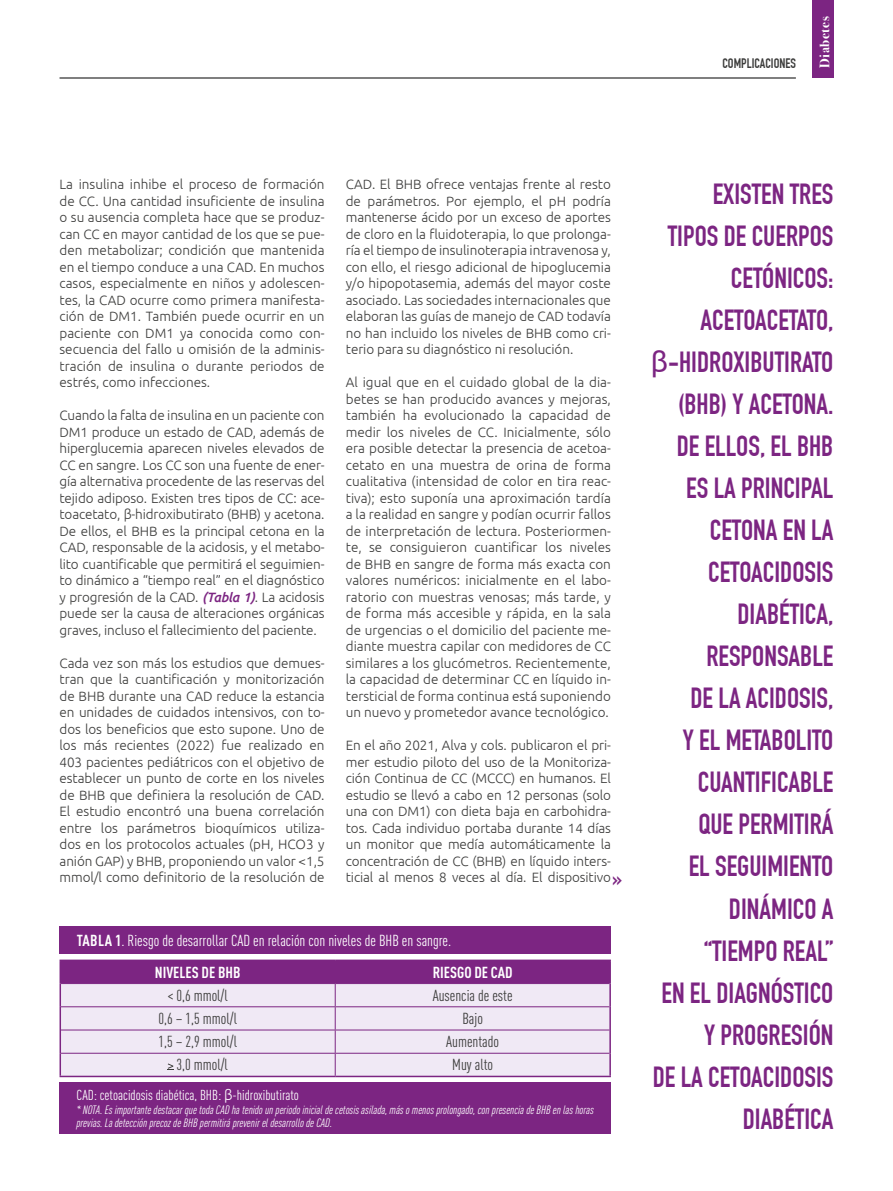
<style>
.page{position:relative;width:893px;height:1191px;background:#fff}
.page>*{position:absolute;margin:0;border:0;box-sizing:border-box;transform-origin:0 0}
.t1{font:28.5px/42px "DIN Engschrift Std";color:#7c2582;text-align:right}
.t2{font:22.5px "DIN Engschrift Std";color:#7c2582}
.t3{font:condensed 15.75px "DIN Pro";color:#3c3c3b}
.t4{font:condensed 15.75px "DIN Pro";color:#fff}
.t5{font:700 condensed 15.75px "DIN Pro";color:#fff}
.t6{font:condensed 14.25px "DIN Pro";color:#fff}
.t7{font:300 13.5px/16.5px "Ubuntu";letter-spacing:-.005em;color:#3c3c3b;text-align:justify}
.t8{font:13.5px "DIN Engschrift Std";color:#3c3c3b}
.t9{font:700 13.5px "Bodoni Svty Two ITCTT";letter-spacing:.04em;color:#fff}
.t10{font:italic condensed 12px/13.5px "DIN Pro";color:#fff}
.s1{font-weight:500;font-style:italic;color:#7c2582}
.s2{font-weight:700}
.s3{font-family:"Ubuntu";font-weight:300;font-stretch:normal}
.s4{font-family:"Ubuntu"}
</style>
<div class="page">
<hr style="left:60px;top:78px;width:736px;height:1px;background:#000">
<div style="left:812px;top:0;width:21px;height:78px;background:#7c2582"></div>
<div style="left:60px;top:1082px;width:551px;height:51px;background:#7c2582"></div>
<hr style="left:60px;top:959px;width:275px;height:2px;background:#7c2582">
<hr style="left:335px;top:959px;width:276px;height:2px;background:#7c2582">
<hr style="left:609px;top:961px;width:2px;height:22px;background:#7c2582">
<hr style="left:609px;top:983px;width:2px;height:23px;background:#7c2582">
<hr style="left:609px;top:1006px;width:2px;height:24px;background:#7c2582">
<hr style="left:609px;top:1030px;width:2px;height:23px;background:#7c2582">
<hr style="left:609px;top:1053px;width:2px;height:22px;background:#7c2582">
<hr style="left:60px;top:1075px;width:275px;height:2px;background:#7c2582">
<hr style="left:335px;top:1075px;width:276px;height:2px;background:#7c2582">
<svg style="left:60px;top:960px;width:550px;height:115px;background:#d3b8d8"></svg>
<div style="left:60px;top:926px;width:551px;height:28px;background:#7c2582"></div>
<p class="t8" style="left:722px;top:55px;width:75px">COMPLICACIONES</p>
<p class="t9" style="left:813px;top:68px;width:53px;rotate:-90deg">Diabetes</p>
<p class="t7" style="left:60px;top:176px;width:267px">La insulina inhibe el proceso de formación de CC. Una cantidad insuficiente de insulina o su ausencia completa hace que se produz&shy;can CC en mayor cantidad de los que se pue&shy;den metabolizar; condición que mantenida en el tiempo conduce a una CAD. En muchos casos, especialmente en niños y adolescen&shy;tes, la CAD ocurre como primera manifesta&shy;ción de DM1. También puede ocurrir en un paciente con DM1 ya conocida como con&shy;secuencia del fallo u omisión de la adminis&shy;tración de insulina o durante periodos de estrés, como infecciones.</p>
<p class="t7" style="left:60px;top:407px;width:267px">Cuando la falta de insulina en un paciente con DM1 produce un estado de CAD, además de hiperglucemia aparecen niveles elevados de CC en sangre. Los CC son una fuente de ener&shy;gía alternativa procedente de las reservas del tejido adiposo. Existen tres tipos de CC: ace&shy;toacetato, β-hidroxibutirato (BHB) y acetona.<br>De ellos, el BHB es la principal cetona en la CAD, responsable de la acidosis, y el metabo&shy;lito cuantificable que permitirá el seguimien&shy;to dinámico a “tiempo real” en el diagnóstico y progresión de la CAD. <span class="s1">(Tabla 1)</span>. La acidosis puede ser la causa de alteraciones orgánicas graves, incluso el fallecimiento del paciente.</p>
<p class="t7" style="left:60px;top:654px;width:267px">Cada vez son más los estudios que demues&shy;tran que la cuantificación y monitorización de BHB durante una CAD reduce la estancia en unidades de cuidados intensivos, con to&shy;dos los beneficios que esto supone. Uno de los más recientes (2022) fue realizado en 403 pacientes pediátricos con el objetivo de establecer un punto de corte en los niveles de BHB que definiera la resolución de CAD.<br>El estudio encontró una buena correlación entre los parámetros bioquímicos utiliza&shy;dos en los protocolos actuales (pH, HCO3 y anión GAP) y BHB, proponiendo un valor &lt;1,5 mmol/l como definitorio de la resolución de</p>
<p class="t7" style="left:346px;top:176px;width:267px">CAD. El BHB ofrece ventajas frente al resto de parámetros. Por ejemplo, el pH podría mantenerse ácido por un exceso de aportes de cloro en la fluidoterapia, lo que prolonga&shy;ría el tiempo de insulinoterapia intravenosa y, con ello, el riesgo adicional de hipoglucemia y/o hipopotasemia, además del mayor coste asociado. Las sociedades internacionales que elaboran las guías de manejo de CAD todavía no han incluido los niveles de BHB como cri&shy;terio para su diagnóstico ni resolución.</p>
<p class="t7" style="left:346px;top:374px;width:267px">Al igual que en el cuidado global de la dia&shy;betes se han producido avances y mejoras, también ha evolucionado la capacidad de medir los niveles de CC. Inicialmente, sólo era posible detectar la presencia de acetoa&shy;cetato en una muestra de orina de forma cualitativa (intensidad de color en tira reac&shy;tiva); esto suponía una aproximación tardía a la realidad en sangre y podían ocurrir fallos de interpretación de lectura. Posteriormen&shy;te, se consiguieron cuantificar los niveles de BHB en sangre de forma más exacta con valores numéricos: inicialmente en el labo&shy;ratorio con muestras venosas; más tarde, y de forma más accesible y rápida, en la sala de urgencias o el domicilio del paciente me&shy;diante muestra capilar con medidores de CC similares a los glucómetros. Recientemente, la capacidad de determinar CC en líquido in&shy;tersticial de forma continua está suponiendo un nuevo y prometedor avance tecnológico.</p>
<p class="t7" style="left:346px;top:736px;width:267px">En el año 2021, Alva y cols. publicaron el pri&shy;mer estudio piloto del uso de la Monitoriza&shy;ción Continua de CC (MCCC) en humanos. El estudio se llevó a cabo en 12 personas (solo una con DM1) con dieta baja en carbohidra&shy;tos. Cada individuo portaba durante 14 días un monitor que medía automáticamente la concentración de CC (BHB) en líquido inters&shy;ticial al menos 8 veces al día. El dispositivo</p>
<h2 class="t2" style="left:612px;top:866px;width:11px">»</h2>
<p class="t4" style="left:77px;top:929px;width:376px"><span class="s2">TABLA 1</span>. Riesgo de desarrollar CAD en relación con niveles de BHB en sangre.</p>
<p class="t5" style="left:155px;top:960px;width:87px">NIVELES DE BHB</p>
<p class="t5" style="left:433px;top:960px;width:81px">RIESGO DE CAD</p>
<p class="t3" style="left:168px;top:984px;width:62px">&lt; 0,6 mmol/l</p>
<p class="t3" style="left:433px;top:984px;width:81px">Ausencia de este</p>
<p class="t3" style="left:158px;top:1007px;width:80px">0,6 – 1,5 mmol/l</p>
<p class="t3" style="left:462px;top:1007px;width:22px">Bajo</p>
<p class="t3" style="left:158px;top:1030px;width:80px">1,5 – 2,9 mmol/l</p>
<p class="t3" style="left:446px;top:1030px;width:54px">Aumentado</p>
<p class="t3" style="left:177px;top:1053px;width:53px">3,0 mmol/l</p>
<p class="t3" style="left:452px;top:1053px;width:42px">Muy alto</p>
<p class="t6" style="left:77px;top:1084px;width:224px">CAD: cetoacidosis diabética, BHB: <span class="s3">β</span>-hidroxibutirato</p>
<p class="t10" style="left:77px;top:1101px;width:519px">* NOTA. Es importante destacar que toda CAD ha tenido un periodo inicial de cetosis asilada, más o menos prolongado, con presencia de BHB en las horas previas. La detección precoz de BHB permitirá prevenir el desarrollo de CAD.</p>
<p class="t1" style="left:651px;top:173px;width:184px">EXISTEN TRES<br>TIPOS DE CUERPOS<br>CETÓNICOS:<br>ACETOACETATO, <span class="s4">β</span>-HIDROXIBUTIRATO (BHB) Y ACETONA.<br>DE ELLOS, EL BHB<br>ES LA PRINCIPAL<br>CETONA EN LA<br>CETOACIDOSIS<br>DIABÉTICA,<br>RESPONSABLE<br>DE LA ACIDOSIS,<br>Y EL METABOLITO<br>CUANTIFICABLE<br>QUE PERMITIRÁ<br>EL SEGUIMIENTO<br>DINÁMICO A “TIEMPO REAL”<br>EN EL DIAGNÓSTICO<br>Y PROGRESIÓN<br>DE LA CETOACIDOSIS<br>DIABÉTICA</p>
</div>
